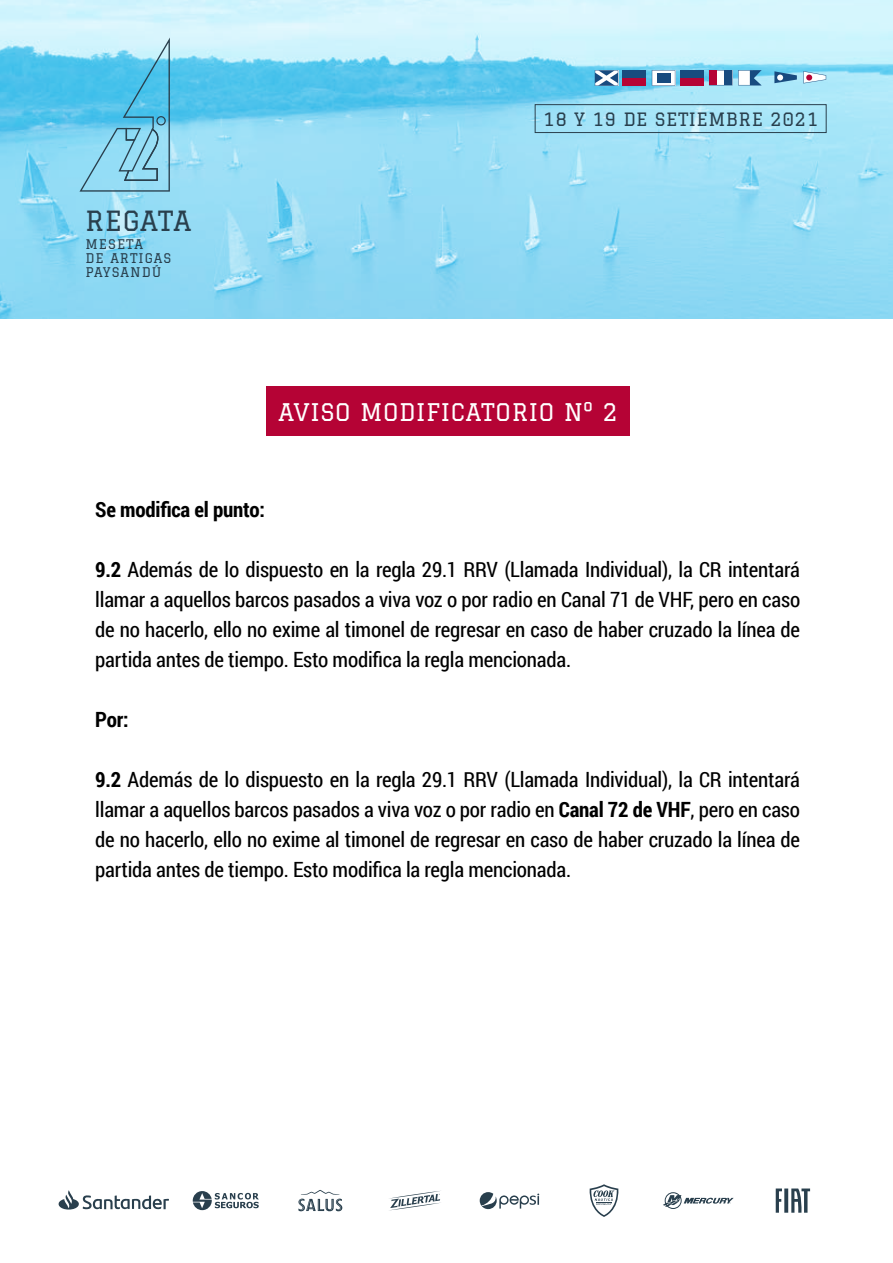
<style>
.page{position:relative;width:893px;height:1263px;background:#fff}
.page>*{position:absolute;margin:0;border:0;box-sizing:border-box;transform-origin:0 0}
.t1{font:27.15px "Graduate";letter-spacing:.025em;color:#293f4d}
.t2{font:23.7px "Graduate";letter-spacing:.025em;color:#fff}
.t3{font:21px/30px "Roboto Condensed";letter-spacing:-.01em;color:#000;text-align:justify}
.t4{font:700 21px "Roboto Condensed";letter-spacing:-.01em;color:#000}
.t5{font:18px "Graduate";letter-spacing:.025em;color:#293f4d}
.t6{font:13.05px/14.1px "Graduate";letter-spacing:.075em;color:#293f4d}
.s1{font-weight:700}
</style>
<div class="page">
<div style="left:266px;top:386px;width:363px;height:49px;background:#b50335"></div>
<svg style="left:0;top:0;width:893px;height:319px;background:#99def5"></svg>
<svg style="left:389px;top:1191px;width:52px;height:19px"></svg>
<svg style="left:480px;top:1192px;width:59px;height:17px"></svg>
<svg style="left:663px;top:1192px;width:71px;height:17px"></svg>
<svg style="left:776px;top:1188px;width:34px;height:25px"></svg>
<svg style="left:589px;top:1184px;width:30px;height:33px"></svg>
<svg style="left:193px;top:1191px;width:66px;height:19px"></svg>
<svg style="left:58px;top:1190px;width:111px;height:20px"></svg>
<svg style="left:298px;top:1190px;width:44px;height:21px"></svg>
<svg style="left:79px;top:38px;width:91px;height:154px;background:#73c8e5"></svg>
<svg style="left:717px;top:70px;width:7px;height:15px"></svg>
<svg style="left:652px;top:70px;width:23px;height:16px"></svg>
<div style="left:623px;top:70px;width:23px;height:8px;background:#184b7f"></div>
<div style="left:623px;top:78px;width:23px;height:7px;background:#b50335"></div>
<div style="left:681px;top:78px;width:23px;height:7px;background:#b50335"></div>
<div style="left:681px;top:70px;width:23px;height:8px;background:#184b7f"></div>
<div style="left:709px;top:70px;width:8px;height:15px;background:#b50335"></div>
<div style="left:724px;top:70px;width:8px;height:15px;background:#184b7f"></div>
<div style="left:657px;top:73px;width:13px;height:9px;background:#184b7f"></div>
<svg style="left:738px;top:70px;width:24px;height:15px"></svg>
<svg style="left:774px;top:71px;width:23px;height:12px"></svg>
<svg style="left:803px;top:71px;width:23px;height:12px"></svg>
<svg style="left:595px;top:70px;width:23px;height:16px"></svg>
<div style="left:535px;top:104px;width:292px;height:29px;border:1px solid #293f4d"></div>
<p class="t1" style="left:85px;top:206px;width:108px">REGATA</p>
<p class="t6" style="left:85px;top:237px;width:87px">MESETA<br>DE ARTIGAS<br>PAYSANDÚ</p>
<p class="t5" style="left:543px;top:109px;width:277px">18 Y 19 DE SETIEMBRE 2021</p>
<p class="t2" style="left:279px;top:398px;width:341px">AVISO MODIFICATORIO Nº 2</p>
<p class="t4" style="left:95px;top:494px;width:171px">Se modifica el punto:</p>
<p class="t3" style="left:95px;top:553px;width:706px"><span class="s1">9.2</span> Además de lo dispuesto en la regla 29.1 RRV (Llamada Individual), la CR intentará llamar a aquellos barcos pasados a viva voz o por radio en Canal 71 de VHF, pero en caso de no hacerlo, ello no exime al timonel de regresar en caso de haber cruzado la línea de partida antes de tiempo. Esto modifica la regla mencionada.</p>
<p class="t4" style="left:95px;top:704px;width:35px">Por:</p>
<p class="t3" style="left:95px;top:763px;width:706px"><span class="s1">9.2</span> Además de lo dispuesto en la regla 29.1 RRV (Llamada Individual), la CR intentará llamar a aquellos barcos pasados a viva voz o por radio en <span class="s1">Canal 72 de VHF</span>, pero en caso de no hacerlo, ello no exime al timonel de regresar en caso de haber cruzado la línea de partida antes de tiempo. Esto modifica la regla mencionada.</p>
</div>
